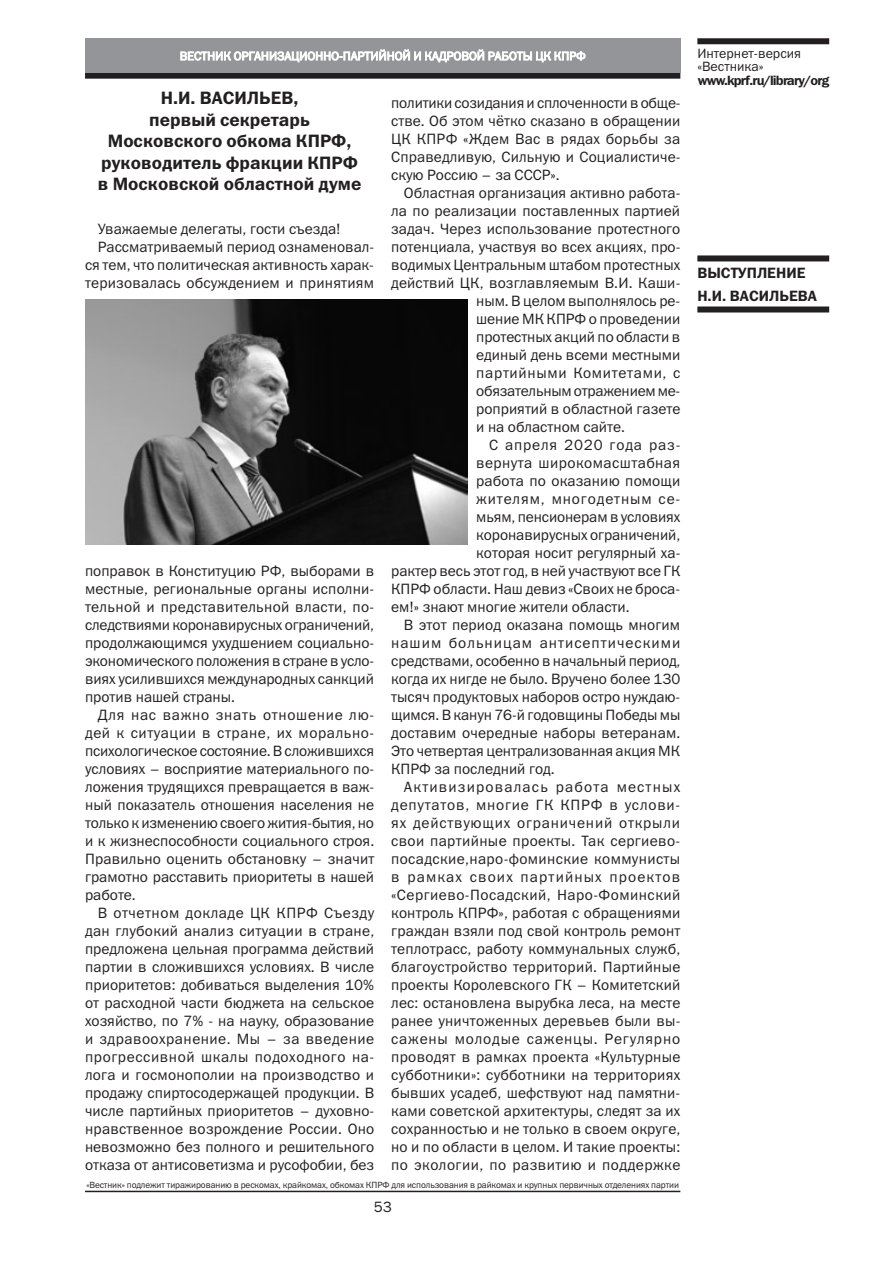
<style>
.page{position:relative;width:893px;height:1263px;background:#fff}
.page>*{position:absolute;margin:0;border:0;box-sizing:border-box;transform-origin:0 0}
.t1{font:18px/21.6px "Franklin Gothic Demi C";color:#231f20;text-align:center}
.t2{font:15px/18px "Franklin Gothic Book C";letter-spacing:.01em;color:#231f20;text-align:justify}
.t3{font:15px "Franklin Gothic Book C";letter-spacing:.055em;color:#231f20}
.t4{font:15px "Franklin Gothic Book C";letter-spacing:.03em;color:#231f20}
.t5{font:15px "Franklin Gothic Book C";letter-spacing:.065em;color:#231f20}
.t6{font:15px "Franklin Gothic Book C";letter-spacing:.08em;color:#231f20}
.t7{font:15px "Franklin Gothic Book C";letter-spacing:.075em;color:#231f20}
.t8{font:15px "Franklin Gothic Book C";letter-spacing:-.015em;color:#231f20}
.t9{font:15px "Franklin Gothic Book C";letter-spacing:-.01em;color:#231f20}
.t10{font:15px/22.5px "Franklin Gothic Demi C";color:#231f20}
.t11{font:15px "Franklin Gothic Book C";letter-spacing:.045em;color:#231f20}
.t12{font:15px "Franklin Gothic Book C";letter-spacing:.06em;color:#231f20}
.t13{font:13.5px/13.5px "Franklin Gothic Book C";color:#231f20}
.t14{font:13.5px "Franklin Gothic Demi C";letter-spacing:-.06em;color:#231f20}
.t15{font:9px "Franklin Gothic Book C";letter-spacing:-.01em;color:#231f20}
</style>
<div class="page">
<div style="left:697px;top:38px;width:132px;height:6px;background:#231f20"></div>
<div style="left:86px;top:73px;width:594px;height:5px;background:#231f20"></div>
<div style="left:85px;top:72px;width:595px;height:7px;border:2px solid #231f20"></div>
<hr style="left:85px;top:1191px;width:595px;height:1px;background:#231f20">
<div style="left:85px;top:38px;width:595px;height:34px;background:#939598"></div>
<svg style="left:180px;top:49px;width:406px;height:14px"></svg>
<img style="left:85px;top:300px;width:383px;height:244px">
<div style="left:697px;top:255px;width:132px;height:6px;background:#231f20"></div>
<div style="left:697px;top:306px;width:132px;height:6px;background:#231f20"></div>
<p class="t1" style="left:98px;top:87px;width:265px">Н.И. ВАСИЛЬЕВ,<br>первый секретарь<br>Московского обкома КПРФ, руководитель фракции КПРФ в Московской областной думе</p>
<p class="t2" style="left:98px;top:220px;width:244px">Уважаемые делегаты, гости съезда!</p>
<p class="t2" style="left:98px;top:238px;width:278px">Рассматриваемый период ознаменовал-</p>
<p class="t2" style="left:85px;top:256px;width:290px">ся тем, что политическая активность харак-</p>
<p class="t2" style="left:85px;top:274px;width:290px">теризовалась обсуждением и принятиям</p>
<p class="t2" style="left:85px;top:562px;width:291px">поправок в Конституцию РФ, выборами в местные, региональные органы исполни&shy;тельной и представительной власти, по&shy;следствиями коронавирусных ограничений, продолжающимся ухудшением социально&shy;экономического положения в стране в усло&shy;виях усилившихся международных санкций против нашей страны.</p>
<p class="t2" style="left:85px;top:706px;width:291px;text-indent:13px">Для нас важно знать отношение лю&shy;дей к ситуации в стране, их морально&shy;психологическое состояние. В сложившихся условиях – восприятие материального по&shy;ложения трудящихся превращается в важ&shy;ный показатель отношения населения не только к изменению своего жития-бытия, но и к жизнеспособности социального строя.<br>Правильно оценить обстановку – значит грамотно расставить приоритеты в нашей работе.</p>
<p class="t2" style="left:85px;top:904px;width:291px;text-indent:13px">В отчетном докладе ЦК КПРФ Съезду дан глубокий анализ ситуации в стране, предложена цельная программа действий партии в сложившихся условиях. В числе приоритетов: добиваться выделения 10% от расходной части бюджета на сельское хозяйство, по 7% - на науку, образование и здравоохранение. Мы – за введение прогрессивной шкалы подоходного на&shy;лога и госмонополии на производство и продажу спиртосодержащей продукции. В числе партийных приоритетов – духовно&shy;нравственное возрождение России. Оно невозможно без полного и решительного отказа от антисоветизма и русофобии, без</p>
<p class="t2" style="left:391px;top:94px;width:291px">политики созидания и сплоченности в обще&shy;стве. Об этом чётко сказано в обращении ЦК КПРФ «Ждем Вас в рядах борьбы за Справедливую, Сильную и Социалистиче&shy;скую Россию – за СССР».</p>
<p class="t2" style="left:404px;top:184px;width:278px">Областная организация активно работа-</p>
<p class="t2" style="left:391px;top:202px;width:290px">ла по реализации поставленных партией</p>
<p class="t2" style="left:391px;top:220px;width:291px">задач. Через использование протестного</p>
<p class="t2" style="left:391px;top:238px;width:291px">потенциала, участвуя во всех акциях, про-</p>
<p class="t2" style="left:391px;top:256px;width:291px">водимых Центральным штабом протестных</p>
<p class="t2" style="left:391px;top:274px;width:291px">действий ЦК, возглавляемым В.И. Каши-</p>
<p class="t2" style="left:476px;top:292px;width:205px">ным. В целом выполнялось ре-</p>
<p class="t2" style="left:476px;top:310px;width:206px">шение МК КПРФ о проведении</p>
<p class="t2" style="left:476px;top:328px;width:206px">протестных акций по области в</p>
<p class="t2" style="left:476px;top:346px;width:206px">единый день всеми местными</p>
<p class="t11" style="left:476px;top:365px;width:206px">партийными Комитетами, с</p>
<p class="t8" style="left:476px;top:383px;width:205px">обязательным отражением ме-</p>
<p class="t2" style="left:476px;top:400px;width:206px">роприятий в областной газете</p>
<p class="t2" style="left:476px;top:418px;width:150px">и на областном сайте.</p>
<p class="t3" style="left:489px;top:437px;width:193px">С апреля 2020 года раз-</p>
<p class="t4" style="left:476px;top:455px;width:206px">вернута широкомасштабная</p>
<p class="t2" style="left:476px;top:472px;width:206px">работа по оказанию помощи</p>
<p class="t12" style="left:476px;top:491px;width:206px">жителям, многодетным се-</p>
<p class="t9" style="left:476px;top:509px;width:206px">мьям, пенсионерам в условиях</p>
<p class="t2" style="left:476px;top:526px;width:206px">коронавирусных ограничений,</p>
<p class="t2" style="left:476px;top:544px;width:206px">которая носит регулярный ха-</p>
<p class="t2" style="left:391px;top:562px;width:291px">рактер весь этот год, в ней участвуют все ГК</p>
<p class="t2" style="left:391px;top:580px;width:290px">КПРФ области. Наш девиз «Своих не броса-</p>
<p class="t2" style="left:391px;top:598px;width:240px">ем!» знают многие жители области.</p>
<p class="t2" style="left:404px;top:616px;width:278px">В этот период оказана помощь многим</p>
<p class="t5" style="left:391px;top:635px;width:291px">нашим больницам антисептическими</p>
<p class="t2" style="left:391px;top:652px;width:291px">средствами, особенно в начальный период,</p>
<p class="t2" style="left:391px;top:670px;width:291px">когда их нигде не было. Вручено более 130</p>
<p class="t2" style="left:391px;top:688px;width:291px">тысяч продуктовых наборов остро нуждаю-</p>
<p class="t2" style="left:391px;top:706px;width:291px">щимся. В канун 76-й годовщины Победы мы</p>
<p class="t2" style="left:391px;top:724px;width:291px">доставим очередные наборы ветеранам.</p>
<p class="t2" style="left:391px;top:742px;width:291px">Это четвертая централизованная акция МК</p>
<p class="t2" style="left:391px;top:760px;width:165px">КПРФ за последний год.</p>
<p class="t6" style="left:404px;top:779px;width:278px">Активизировалась работа местных</p>
<p class="t3" style="left:391px;top:797px;width:291px">депутатов, многие ГК КПРФ в услови-</p>
<p class="t3" style="left:391px;top:815px;width:290px">ях действующих ограничений открыли</p>
<p class="t2" style="left:391px;top:832px;width:290px">свои партийные проекты. Так сергиево-</p>
<p class="t2" style="left:391px;top:850px;width:291px">посадские,наро-фоминские коммунисты</p>
<p class="t7" style="left:391px;top:869px;width:291px">в рамках своих партийных проектов</p>
<p class="t4" style="left:391px;top:887px;width:291px">«Сергиево-Посадский, Наро-Фоминский</p>
<p class="t2" style="left:391px;top:904px;width:291px">контроль КПРФ», работая с обращениями</p>
<p class="t2" style="left:391px;top:922px;width:291px">граждан взяли под свой контроль ремонт</p>
<p class="t2" style="left:391px;top:940px;width:291px">теплотрасс, работу коммунальных служб,</p>
<p class="t2" style="left:391px;top:958px;width:291px">благоустройство территорий. Партийные</p>
<p class="t2" style="left:391px;top:976px;width:291px">проекты Королевского ГК – Комитетский</p>
<p class="t2" style="left:391px;top:994px;width:291px">лес: остановлена вырубка леса, на месте</p>
<p class="t2" style="left:391px;top:1012px;width:291px">ранее уничтоженных деревьев были вы-</p>
<p class="t3" style="left:391px;top:1031px;width:290px">сажены молодые саженцы. Регулярно</p>
<p class="t2" style="left:391px;top:1048px;width:291px">проводят в рамках проекта «Культурные</p>
<p class="t2" style="left:391px;top:1066px;width:291px">субботники»: субботники на территориях</p>
<p class="t2" style="left:391px;top:1084px;width:291px">бывших усадеб, шефствуют над памятни-</p>
<p class="t2" style="left:391px;top:1102px;width:291px">ками советской архитектуры, следят за их</p>
<p class="t2" style="left:391px;top:1120px;width:291px">сохранностью и не только в своем округе,</p>
<p class="t2" style="left:391px;top:1138px;width:291px">но и по области в целом. И такие проекты:</p>
<p class="t4" style="left:391px;top:1157px;width:291px">по экологии, по развитию и поддержке</p>
<p class="t15" style="left:86px;top:1180px;width:594px">«Вестник» подлежит тиражированию в рескомах, крайкомах, обкомах КПРФ для использования в райкомах и крупных первичных отделениях партии</p>
<p class="t2" style="left:374px;top:1198px;width:19px">53</p>
<p class="t13" style="left:697px;top:46px;width:105px">Интернет-версия «Вестника»</p>
<p class="t14" style="left:698px;top:73px;width:133px">www.kprf.ru/library/org</p>
<p class="t10" style="left:697px;top:261px;width:121px">выступление<br>Н.И. ВАСИЛЬЕВа</p>
</div>
